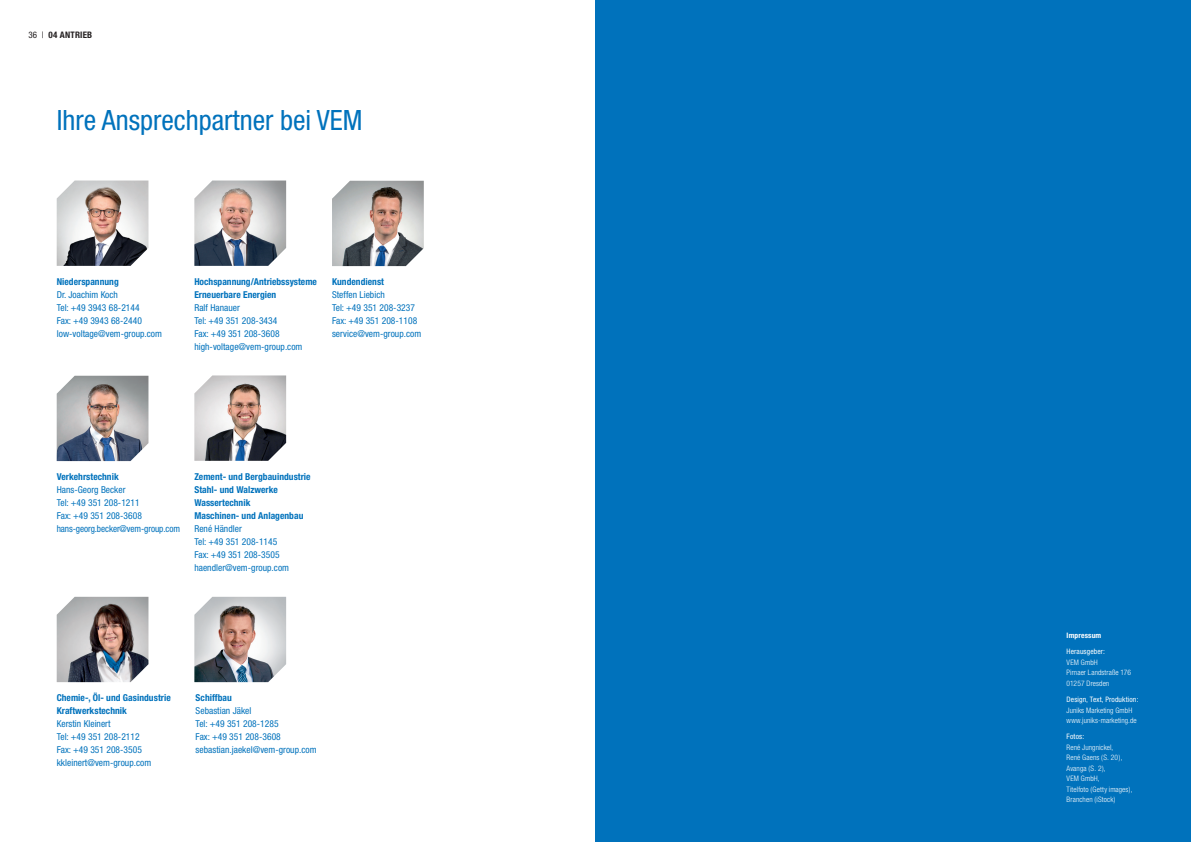
<style>
.page{position:relative;width:1191px;height:842px;background:#fff}
.page>*{position:absolute;margin:0;border:0;box-sizing:border-box;transform-origin:0 0}
.t1{font:condensed 28px "Helvetica Neue";color:#0072bc}
.t2{font:condensed 9.5px/13px "Helvetica Neue";letter-spacing:.005em;color:#0072bc}
.t3{font:700 condensed 9.5px/13px "Helvetica Neue";letter-spacing:.005em;color:#0072bc}
.t4{font:700 condensed 9px "Helvetica Neue";letter-spacing:.025em;color:#231f20}
.t5{font:300 condensed 7.5px/10.5px "Helvetica Neue";letter-spacing:.015em;color:#fff}
.t6{font:condensed 7.5px "Helvetica Neue";letter-spacing:.015em;color:#fff}
.t7{font:700 condensed 7.5px "Helvetica Neue";letter-spacing:.02em;color:#fff}
.s1{font-weight:400}
</style>
<div class="page">
<div style="left:595px;top:0;width:596px;height:842px;background:#0072bc"></div>
<img style="left:194px;top:181px;width:92px;height:85px">
<img style="left:332px;top:181px;width:92px;height:85px">
<img style="left:194px;top:375px;width:92px;height:86px">
<img style="left:57px;top:597px;width:91px;height:85px">
<img style="left:57px;top:376px;width:91px;height:85px">
<img style="left:57px;top:181px;width:91px;height:85px">
<img style="left:194px;top:597px;width:92px;height:85px">
<p class="t4" style="left:28px;top:30px;width:65px"><span class="s1">36 |</span> 04 ANTRIEB</p>
<h1 class="t1" style="left:57px;top:104px;width:307px">Ihre Ansprechpartner bei VEM</h1>
<p class="t3" style="left:57px;top:275px;width:64px">Niederspannung</p>
<p class="t2" style="left:57px;top:288px;width:107px">Dr. Joachim Koch<br>Tel: +49 3943 68-2144<br>Fax: +49 3943 68-2440 low-voltage@vem-group.com</p>
<p class="t3" style="left:194px;top:275px;width:124px">Hochspannung/Antriebssysteme<br>Erneuerbare Energien</p>
<p class="t2" style="left:194px;top:301px;width:110px">Ralf Hanauer<br>Tel: +49 351 208-3434<br>Fax: +49 351 208-3608 high-voltage@vem-group.com</p>
<p class="t3" style="left:332px;top:275px;width:54px">Kundendienst</p>
<p class="t2" style="left:332px;top:288px;width:91px">Steffen Liebich<br>Tel: +49 351 208-3237<br>Fax: +49 351 208-1108 service@vem-group.com</p>
<p class="t3" style="left:57px;top:470px;width:64px">Verkehrstechnik</p>
<p class="t2" style="left:57px;top:483px;width:125px">Hans-Georg Becker<br>Tel: +49 351 208-1211<br>Fax: +49 351 208-3608 hans-georg.becker@vem-group.com</p>
<p class="t3" style="left:194px;top:470px;width:118px">Zement- und Bergbauindustrie<br>Stahl- und Walzwerke<br>Wassertechnik<br>Maschinen- und Anlagenbau</p>
<p class="t2" style="left:194px;top:522px;width:96px">René Händler<br>Tel: +49 351 208-1145<br>Fax: +49 351 208-3505 haendler@vem-group.com</p>
<p class="t3" style="left:57px;top:691px;width:116px">Chemie-, Öl- und Gasindustrie<br>Kraftwerkstechnik</p>
<p class="t2" style="left:57px;top:717px;width:96px">Kerstin Kleinert<br>Tel: +49 351 208-2112<br>Fax: +49 351 208-3505 kkleinert@vem-group.com</p>
<p class="t3" style="left:196px;top:691px;width:38px">Schiffbau</p>
<p class="t2" style="left:196px;top:704px;width:122px">Sebastian Jäkel<br>Tel: +49 351 208-1285<br>Fax: +49 351 208-3608 sebastian.jaekel@vem-group.com</p>
<p class="t7" style="left:1066px;top:631px;width:36px">Impressum</p>
<p class="t6" style="left:1066px;top:647px;width:40px">Herausgeber:</p>
<p class="t5" style="left:1066px;top:657px;width:66px">VEM GmbH<br>Pirnaer Landstraße 176<br>01257 Dresden</p>
<p class="t6" style="left:1066px;top:695px;width:73px">Design, Text, Produktion:</p>
<p class="t5" style="left:1066px;top:705px;width:72px">Juniks Marketing GmbH www.juniks-marketing.de</p>
<p class="t6" style="left:1066px;top:732px;width:19px">Fotos:</p>
<p class="t5" style="left:1066px;top:742px;width:68px">René Jungnickel,<br>René Gaens (S. 20),<br>Avanga (S. 2),<br>VEM GmbH,<br>Titelfoto (Getty images),<br>Branchen (iStock)</p>
</div>
